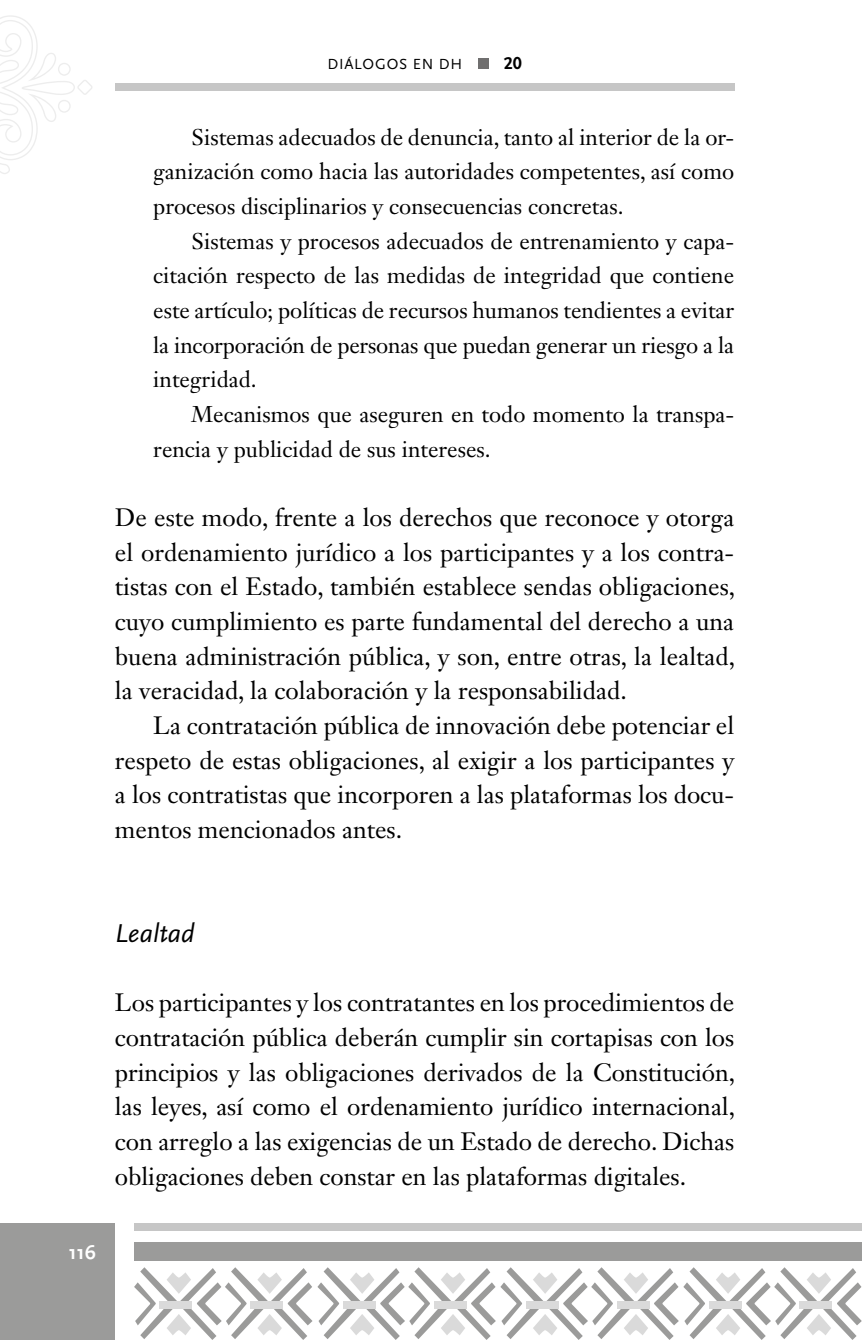
<style>
.page{position:relative;width:862px;height:1340px;background:#fff}
.page>*{position:absolute;margin:0;border:0;box-sizing:border-box;transform-origin:0 0}
.Cuerpo{font:italic 27px "Scala Sans OT";color:#000}
.Normal__Web{font:24.75px/34.6px "Janson Text LT Std";color:#000;text-align:justify}
.Normal__Web-2{font:22.5px/34.6px "Janson Text LT Std";color:#000;text-align:justify}
.t1{font:700 20.25px "Scala Sans OT";color:#fff}
.t2{font:700 18px "Scala Sans OT";color:#000}
.t3{font:15.3px "Scala Sans OT";letter-spacing:.05em;color:#000}
</style>
<div class="page">
<div style="left:478px;top:58px;width:10px;height:11px;background:#706f6f"></div>
<div style="left:115px;top:83px;width:618px;height:8px;background:#c6c6c6"></div>
<svg style="left:0;top:15px;width:92px;height:159px"></svg>
<svg style="left:134px;top:1267px;width:727px;height:72px"></svg>
<div style="left:0;top:1223px;width:115px;height:116px;background:#9b9b9a"></div>
<div style="left:134px;top:1241px;width:727px;height:19px;background:#9b9b9a"></div>
<div style="left:134px;top:1223px;width:727px;height:8px;background:#c6c6c6"></div>
<p class="t3" style="left:327px;top:55px;width:136px">DIÁLOGOS EN DH</p>
<p class="t2" style="left:503px;top:53px;width:19px">20</p>
<p class="Normal__Web-2" style="left:153px;top:119px;width:582px;text-indent:38px">Sistemas adecuados de denuncia, tanto al interior de la or&shy;ganización como hacia las autoridades competentes, así como procesos disciplinarios y consecuencias concretas.</p>
<p class="Normal__Web-2" style="left:153px;top:223px;width:582px;text-indent:38px">Sistemas y procesos adecuados de entrenamiento y capa&shy;citación respecto de las medidas de integridad que contiene este artículo; políticas de recursos humanos tendientes a evitar la incorporación de personas que puedan generar un riesgo a la integridad.</p>
<p class="Normal__Web-2" style="left:153px;top:396px;width:582px;text-indent:38px">Mecanismos que aseguren en todo momento la transpa&shy;rencia y publicidad de sus intereses.</p>
<p class="Normal__Web" style="left:115px;top:500px;width:621px">De este modo, frente a los derechos que reconoce y otorga el ordenamiento jurídico a los participantes y a los contra&shy;tistas con el Estado, también establece sendas obligaciones, cuyo cumplimiento es parte fundamental del derecho a una buena administración pública, y son, entre otras, la lealtad, la veracidad, la colaboración y la responsabilidad.</p>
<p class="Normal__Web" style="left:115px;top:708px;width:621px;text-indent:38px">La contratación pública de innovación debe potenciar el respeto de estas obligaciones, al exigir a los participantes y a los contratistas que incorporen a las plataformas los docu&shy;mentos mencionados antes.</p>
<p class="Cuerpo" style="left:115px;top:918px;width:81px">Lealtad</p>
<p class="Normal__Web" style="left:115px;top:985px;width:621px">Los participantes y los contratantes en los procedimientos de contratación pública deberán cumplir sin cortapisas con los principios y las obligaciones derivados de la Constitución, las leyes, así como el ordenamiento jurídico internacional, con arreglo a las exigencias de un Estado de derecho. Dichas obligaciones deben constar en las plataformas digitales.</p>
<p class="t1" style="left:69px;top:1240px;width:28px">116</p>
</div>
